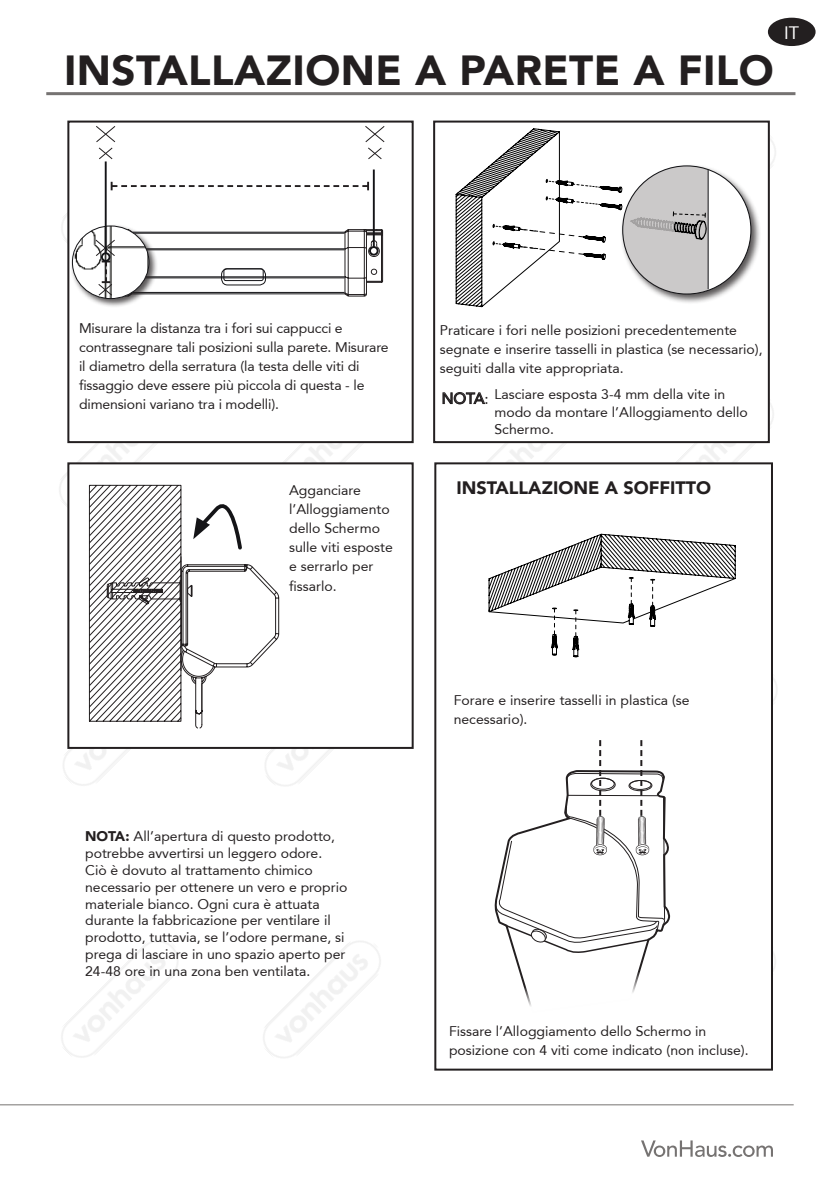
<style>
.page{position:relative;width:840px;height:1191px;background:#fff}
.page>*{position:absolute;margin:0;border:0;box-sizing:border-box;transform-origin:0 0}
.t1{font:900 42px "Avenir 95";letter-spacing:.01em;color:#231f20}
.t2{font:900 18px "Avenir 95";color:#231f20}
.t3{font:18px "Avenir 55 Roman";color:#fff}
.t4{font:15.2px "Avenir 55 Roman";color:#231f20}
.Body_copy{font:14px/19px "Avenir 55 Roman";color:#231f20}
.s1{font-family:"Avenir 95";font-weight:900}
</style>
<div class="page">
<img style="left:769px;top:122px;width:7px;height:135px">
<img style="left:648px;top:383px;width:126px;height:136px">
<img style="left:772px;top:931px;width:4px;height:135px">
<img style="left:772px;top:659px;width:5px;height:135px">
<hr style="left:0;top:1104px;width:793px;height:1px;background:#767372">
<svg style="left:641px;top:1140px;width:131px;height:17px"></svg>
<hr style="left:46px;top:92px;width:749px;height:3px;background:#767372">
<div style="left:67px;top:121px;width:346px;height:322px;border:2px solid #231f20"></div>
<div style="left:67px;top:462px;width:346px;height:287px;border:2px solid #231f20"></div>
<div style="left:434px;top:122px;width:334px;height:320px;background:#fff"></div>
<div style="left:433px;top:121px;width:336px;height:322px;border:2px solid #231f20"></div>
<svg style="left:344px;top:228px;width:39px;height:69px"></svg>
<hr style="left:132px;top:232px;width:213px;height:1px;background:#141417">
<hr style="left:132px;top:233px;width:212px;height:1px;background:#141417">
<hr style="left:132px;top:248px;width:213px;height:1px;background:#141417">
<hr style="left:132px;top:249px;width:212px;height:1px;background:#141417">
<hr style="left:132px;top:276px;width:213px;height:1px;background:#141417">
<hr style="left:132px;top:277px;width:212px;height:1px;background:#141417">
<hr style="left:132px;top:293px;width:213px;height:1px;background:#141417">
<hr style="left:132px;top:292px;width:212px;height:1px;background:#141417">
<hr style="left:372px;top:169px;width:2px;height:78px;background:#141417">
<div style="left:369px;top:246px;width:9px;height:10px;border:2px solid #141417;border-radius:50%"></div>
<svg style="left:111px;top:182px;width:258px;height:8px"></svg>
<svg style="left:96px;top:126px;width:20px;height:34px"></svg>
<svg style="left:365px;top:126px;width:20px;height:34px"></svg>
<div style="left:71px;top:224px;width:87px;height:84px;background:#231f20;opacity:.75"></div>
<img style="left:72px;top:226px;width:77px;height:72px">
<div style="left:72px;top:225px;width:77px;height:74px;border:1px solid #141417;border-radius:50%"></div>
<svg style="left:93px;top:228px;width:40px;height:69px"></svg>
<hr style="left:105px;top:161px;width:2px;height:92px;background:#141417">
<div style="left:101px;top:252px;width:9px;height:10px;border:2px solid #141417;border-radius:50%"></div>
<div style="left:221px;top:268px;width:45px;height:17px;border:1px solid #141417;border-radius:6px"></div>
<div style="left:223px;top:268px;width:40px;height:13px;border:1px solid #141417;border-radius:2px"></div>
<div style="left:620px;top:164px;width:141px;height:141px;background:#231f20;opacity:.75"></div>
<div style="left:622px;top:166px;width:128px;height:128px;background:#fff;border-radius:50%"></div>
<svg style="left:455px;top:128px;width:252px;height:179px"></svg>
<hr style="left:707px;top:170px;width:1px;height:119px;background:#141417">
<svg style="left:442px;top:392px;width:43px;height:13px"></svg>
<svg style="left:88px;top:484px;width:191px;height:245px"></svg>
<div style="left:435px;top:463px;width:336px;height:606px;background:#fff"></div>
<div style="left:434px;top:462px;width:338px;height:608px;border:2px solid #231f20"></div>
<svg style="left:488px;top:533px;width:247px;height:124px"></svg>
<svg style="left:494px;top:740px;width:172px;height:266px"></svg>
<div style="left:767px;top:18px;width:48px;height:28px;background:#231f20;border-radius:50%"></div>
<p class="t1" style="left:64px;top:45px;width:711px">INSTALLAZIONE A PARETE A FILO</p>
<p class="t3" style="left:783px;top:22px;width:17px">IT</p>
<p class="Body_copy" style="left:79px;top:319px;width:311px">Misurare la distanza tra i fori sui cappucci e contrassegnare tali posizioni sulla parete. Misurare il diametro della serratura (la testa delle viti di fissaggio deve essere più piccola di questa - le dimensioni variano tra i modelli).</p>
<p class="Body_copy" style="left:439px;top:321px;width:324px">Praticare i fori nelle posizioni precedentemente segnate e inserire tasselli in plastica (se necessario), seguiti dalla vite appropriata.</p>
<p class="t4" style="left:441px;top:389px;width:49px">NOTA:</p>
<p class="Body_copy" style="left:494px;top:386px;width:255px;line-height:17px">Lasciare esposta 3-4 mm della vite in modo da montare l’Alloggiamento dello<br>Schermo.</p>
<p class="Body_copy" style="left:289px;top:481px;width:105px">Agganciare l’Alloggiamento dello Schermo sulle viti esposte e serrarlo per fissarlo.</p>
<p class="Body_copy" style="left:85px;top:828px;width:264px;line-height:16.8px"><span class="s1">NOTA:</span> All’apertura di questo prodotto, potrebbe avvertirsi un leggero odore.<br>Ciò è dovuto al trattamento chimico necessario per ottenere un vero e proprio materiale bianco. Ogni cura è attuata durante la fabbricazione per ventilare il prodotto, tuttavia, se l’odore permane, si prega di lasciare in uno spazio aperto per 24-48 ore in una zona ben ventilata.</p>
<p class="t2" style="left:456px;top:477px;width:256px">INSTALLAZIONE A SOFFITTO</p>
<p class="Body_copy" style="left:453px;top:690px;width:237px">Forare e inserire tasselli in plastica (se necessario).</p>
<p class="Body_copy" style="left:449px;top:1021px;width:301px">Fissare l’Alloggiamento dello Schermo in posizione con 4 viti come indicato (non incluse).</p>
</div>
